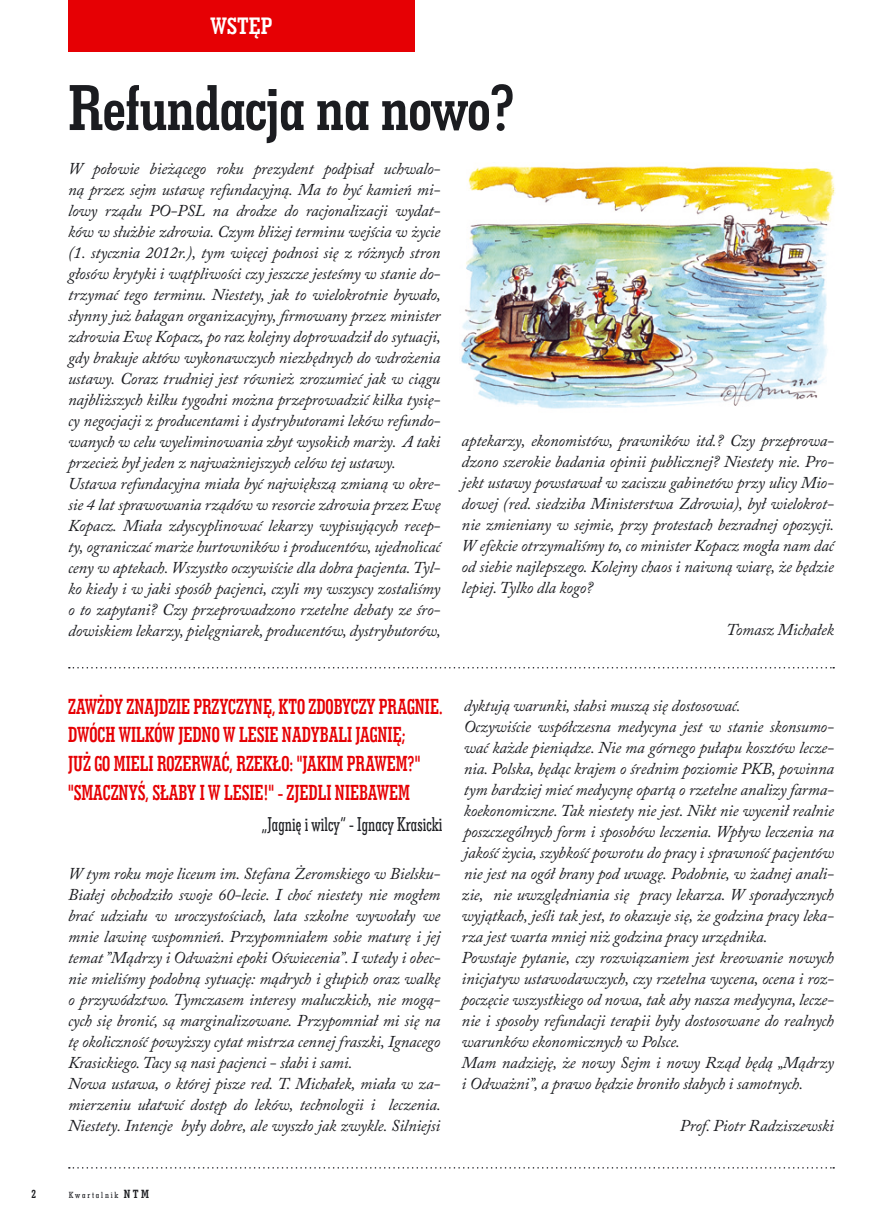
<style>
.page{position:relative;width:885px;height:1225px;background:#fff}
.page>*{position:absolute;margin:0;border:0;box-sizing:border-box;transform-origin:0 0}
.t1{font:66px "Geo Slab 703 Bd Cn EU Normal";letter-spacing:-.02em;color:#1b1c20}
.t2{font:24px "Geo Slab 703 Bd Cn EU Normal";color:#fff}
.t3{font:22.05px/28.8px "Geo Slab 703 Bd Cn EU Normal";color:#e60004;scale:.82 1}
.t4{font:20.25px "Geo Slab 703 Md Cn EU Normal";color:#1b1c20;scale:.82 1}
.t5{font:italic 16.5px/21px "Adobe Caslon Pro";letter-spacing:-.01em;color:#1b1c20}
.t6{font:12px "Geo Slab 703 Bd Cn EU Normal";color:#1b1c20}
.t7{font:9px "Geo Slab 703 Md Cn EU Normal";letter-spacing:.2em;color:#1b1c20}
.s1{font-family:"Geo Slab 703 Bd Cn EU Normal";font-size:12px}
</style>
<div class="page">
<div style="left:68px;top:0;width:347px;height:51px;background:#e60004"></div>
<svg style="left:69px;top:1167px;width:765px;height:1px"></svg>
<svg style="left:69px;top:667px;width:765px;height:1px"></svg>
<img style="left:461px;top:166px;width:374px;height:243px">
<h2 class="t2" style="left:210px;top:11px;width:63px">WSTĘP</h2>
<h1 class="t1" style="left:68px;top:66px;width:449px">Refundacja na nowo?</h1>
<p class="t5" style="left:68px;top:158px;width:374px">W połowie bieżącego roku prezydent podpisał uchwalo&shy;ną przez sejm ustawę refundacyjną. Ma to być kamień mi&shy;lowy rządu PO-PSL na drodze do racjonalizacji wydat&shy;ków w służbie zdrowia. Czym bliżej terminu wejścia w życie (1. stycznia 2012r.), tym więcej podnosi się z różnych stron głosów krytyki i wątpliwości czy jeszcze jesteśmy w stanie do&shy;trzymać tego terminu. Niestety, jak to wielokrotnie bywało, słynny już bałagan organizacyjny, firmowany przez minister zdrowia Ewę Kopacz, po raz kolejny doprowadził do sytuacji, gdy brakuje aktów wykonawczych niezbędnych do wdrożenia ustawy. Coraz trudniej jest również zrozumieć jak w ciągu najbliższych kilku tygodni można przeprowadzić kilka tysię&shy;cy negocjacji z producentami i dystrybutorami leków refundo&shy;wanych w celu wyeliminowania zbyt wysokich marży. A taki przecież był jeden z najważniejszych celów tej ustawy.<br>Ustawa refundacyjna miała być największą zmianą w okre&shy;sie 4 lat sprawowania rządów w resorcie zdrowia przez Ewę Kopacz. Miała zdyscyplinować lekarzy wypisujących recep&shy;ty, ograniczać marże hurtowników i producentów, ujednolicać ceny w aptekach. Wszystko oczywiście dla dobra pacjenta. Tyl&shy;ko kiedy i w jaki sposób pacjenci, czyli my wszyscy zostaliśmy o to zapytani? Czy przeprowadzono rzetelne debaty ze śro&shy;dowiskiem lekarzy, pielęgniarek, producentów, dystrybutorów,</p>
<p class="t5" style="left:461px;top:430px;width:374px;text-align:justify">aptekarzy, ekonomistów, prawników itd.? Czy przeprowa&shy;dzono szerokie badania opinii publicznej? Niestety nie. Pro&shy;jekt ustawy powstawał w zaciszu gabinetów przy ulicy Mio&shy;dowej (red. siedziba Ministerstwa Zdrowia), był wielokrot&shy;nie zmieniany w sejmie, przy protestach bezradnej opozycji.<br>W efekcie otrzymaliśmy to, co minister Kopacz mogła nam dać od siebie najlepszego. Kolejny chaos i naiwną wiarę, że będzie lepiej. Tylko dla kogo?</p>
<p class="t5" style="left:726px;top:619px;width:109px">Tomasz Michałek</p>
<h3 class="t3" style="left:68px;top:691px;width:458px">ZAWŻDY ZNAJDZIE PRZYCZYNĘ, KTO ZDOBYCZY PRAGNIE.<br>DWÓCH WILKÓW JEDNO W LESIE NADYBALI JAGNIĘ;<br>JUŻ GO MIELI ROZERWAĆ, RZEKŁO: "JAKIM PRAWEM?" "SMACZNYŚ, SŁABY I W LESIE!" - ZJEDLI NIEBAWEM</h3>
<p class="t4" style="left:262px;top:811px;width:222px">„Jagnię i wilcy” - Ignacy Krasicki</p>
<p class="t5" style="left:68px;top:862px;width:374px">W tym roku moje liceum im. Stefana Żeromskiego w Bielsku-Białej obchodziło swoje 60-lecie. I choć niestety nie mogłem brać udziału w uroczystościach, lata szkolne wywołały we mnie lawinę wspomnień. Przypomniałem sobie maturę i jej temat ”Mądrzy i Odważni epoki Oświecenia”. I wtedy i obec&shy;nie mieliśmy podobną sytuację: mądrych i głupich oraz walkę o przywództwo. Tymczasem interesy maluczkich, nie mogą&shy;cych się bronić, są marginalizowane. Przypomniał mi się na tę okoliczność powyższy cytat mistrza cennej fraszki, Ignacego Krasickiego. Tacy są nasi pacjenci - słabi i sami.<br>Nowa ustawa, o której pisze red. T. Michałek, miała w za&shy;mierzeniu ułatwić dostęp do leków, technologii i leczenia.<br>Niestety. Intencje były dobre, ale wyszło jak zwykle. Silniejsi</p>
<p class="t5" style="left:461px;top:695px;width:374px">dyktują warunki, słabsi muszą się dostosować.<br>Oczywiście współczesna medycyna jest w stanie skonsumo&shy;wać każde pieniądze. Nie ma górnego pułapu kosztów lecze&shy;nia. Polska, będąc krajem o średnim poziomie PKB, powinna tym bardziej mieć medycynę opartą o rzetelne analizy farma&shy;koekonomiczne. Tak niestety nie jest. Nikt nie wycenił realnie poszczególnych form i sposobów leczenia. Wpływ leczenia na jakość życia, szybkość powrotu do pracy i sprawność pacjentów nie jest na ogół brany pod uwagę. Podobnie, w żadnej anali&shy;zie, nie uwzględniania się pracy lekarza. W sporadycznych wyjątkach, jeśli tak jest, to okazuje się, że godzina pracy leka&shy;rza jest warta mniej niż godzina pracy urzędnika.<br>Powstaje pytanie, czy rozwiązaniem jest kreowanie nowych inicjatyw ustawodawczych, czy rzetelna wycena, ocena i roz&shy;poczęcie wszystkiego od nowa, tak aby nasza medycyna, lecze&shy;nie i sposoby refundacji terapii były dostosowane do realnych warunków ekonomicznych w Polsce.<br>Mam nadzieję, że nowy Sejm i nowy Rząd będą „Mądrzy i Odważni”, a prawo będzie broniło słabych i samotnych.</p>
<p class="t5" style="left:679px;top:1115px;width:156px">Prof. Piotr Radziszewski</p>
<p class="t6" style="left:32px;top:1186px;width:6px">2</p>
<p class="t7" style="left:69px;top:1189px;width:82px">Kwartalnik <span class="s1">NTM</span></p>
</div>
